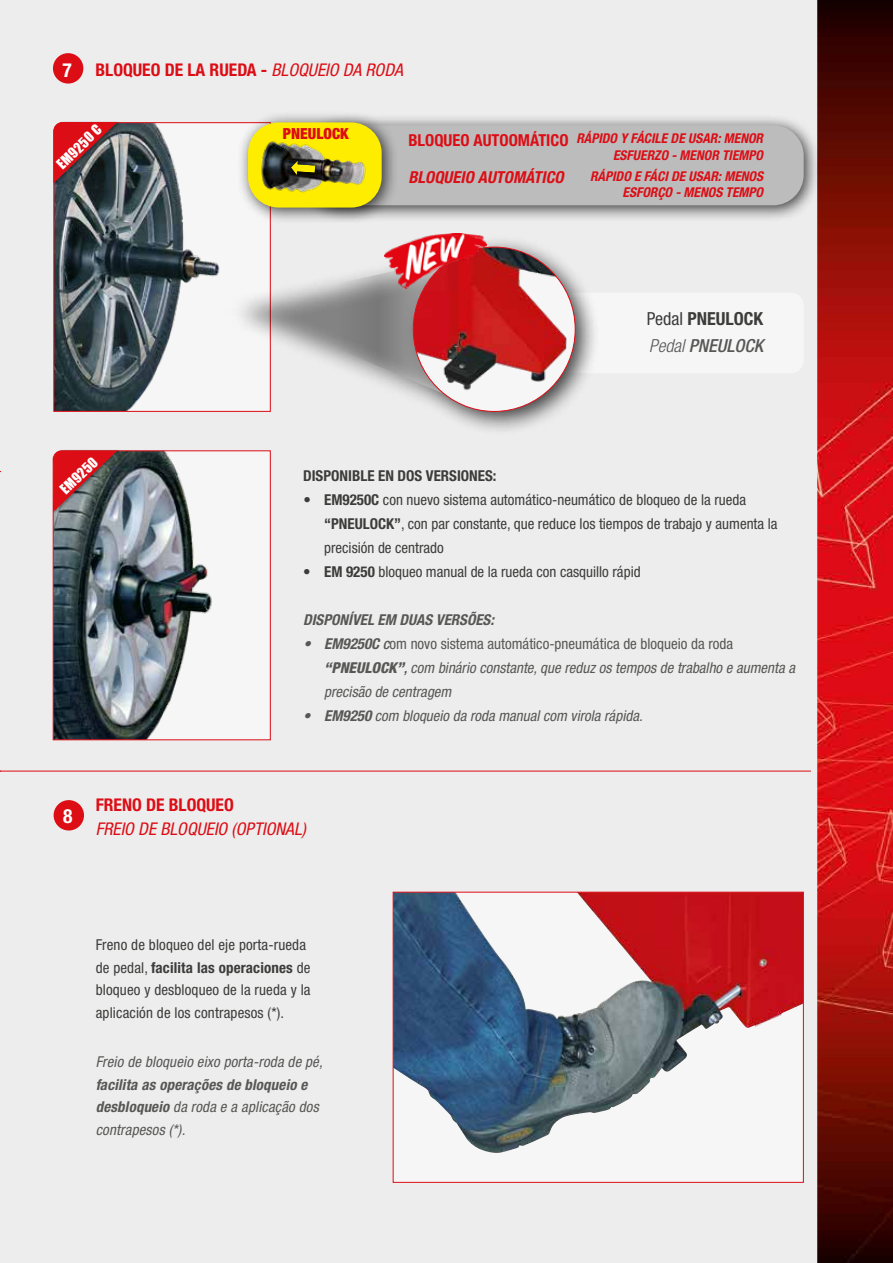
<style>
.page{position:relative;width:893px;height:1263px;background:#fff}
.page>*{position:absolute;margin:0;border:0;box-sizing:border-box;transform-origin:0 0}
.t1{font:700 condensed 19.5px "Helvetica Neue LT Std";color:#fff}
.t2{font:700 condensed 18px/27px "Helvetica Neue LT Std";color:#3c3c3b}
.t3{font:700 condensed 17.55px "Helvetica Neue LT Std";color:#dc0d15}
.t4{font:italic condensed 17.55px "Helvetica Neue LT Std";color:#dc0d15}
.t5{font:italic 700 condensed 16.5px "Helvetica Neue LT Std";color:#dc0d15}
.t6{font:900 condensed 15.3px "Helvetica Neue LT Std";color:#dc0d15}
.t7{font:condensed 15px/22.5px "Helvetica Neue LT Std";color:#3c3c3b}
.t8{font:italic condensed 15px/24px "Helvetica Neue LT Std";color:#575756}
.t9{font:italic 700 condensed 15px/22.5px "Helvetica Neue LT Std";color:#575756}
.t10{font:700 condensed 15px "Helvetica Neue LT Std";color:#3c3c3b}
.t11{font:italic 700 condensed 15px "Helvetica Neue LT Std";color:#575756}
.t12{font:13.65px "Impact";color:#fff}
.t13{font:italic 700 condensed 13.5px/16.2px "Helvetica Neue LT Std";color:#dc0d15;text-align:right}
.t14{font:italic 700 condensed 13.5px/16.2px "Helvetica Neue LT Std";color:#dc0d15;text-align:right}
.s1{font-weight:400;font-style:italic}
.s2{font-style:normal;font-size:16.5px}
.s3{font-weight:400}
.s4{font-weight:300;font-style:italic;color:#575756}
.s5{font-weight:500;font-style:italic;color:#575756}
.s6{font-weight:800}
.s7{font-weight:700}
.s8{font-weight:500}
.s9{font-style:normal}
</style>
<div class="page">
<img style="left:1px;top:0;width:892px;height:1263px">
<hr style="left:0;top:0;width:1px;height:1263px;background:#ededed">
<div style="left:294px;top:114px;width:527px;height:108px;background:#000;opacity:.75"></div>
<div style="left:306px;top:125px;width:498px;height:80px;background:#bcbcbc;border-radius:31px"></div>
<hr style="left:0;top:771px;width:811px;height:1px;background:#dc0d15">
<div style="left:393px;top:892px;width:410px;height:290px;background:#f6f6f6"></div>
<img style="left:395px;top:894px;width:407px;height:259px">
<div style="left:393px;top:892px;width:411px;height:291px;border:1px solid #dc0d15"></div>
<div style="left:600px;top:293px;width:204px;height:80px;background:#f6f6f6"></div>
<svg style="left:53px;top:122px;width:218px;height:290px"></svg>
<div style="left:228px;top:234px;width:372px;height:202px;background:#000;opacity:.75"></div>
<svg style="left:235px;top:247px;width:230px;height:159px"></svg>
<div style="left:413px;top:247px;width:162px;height:164px;background:#f6f6f6;border-radius:50%"></div>
<img style="left:413px;top:247px;width:162px;height:148px">
<img style="left:384px;top:234px;width:102px;height:54px">
<div style="left:237px;top:111px;width:162px;height:113px;background:#000;opacity:.75"></div>
<div style="left:248px;top:122px;width:134px;height:86px;background:#ffed00;border-radius:31px"></div>
<img style="left:257px;top:126px;width:140px;height:69px">
<div style="left:288px;top:158px;width:33px;height:23px;background:#000;opacity:.75"></div>
<svg style="left:289px;top:157px;width:29px;height:20px"></svg>
<img style="left:53px;top:450px;width:218px;height:290px">
<div style="left:53px;top:450px;width:68px;height:65px;background:#000;opacity:.31"></div>
<svg style="left:53px;top:451px;width:64px;height:61px;background:#9b3a3e"></svg>
<div style="left:53px;top:121px;width:68px;height:65px;background:#000;opacity:.31"></div>
<svg style="left:53px;top:122px;width:64px;height:61px;background:#922f35"></svg>
<div style="left:53px;top:53px;width:30px;height:31px;background:#dc0d15;border-radius:50%"></div>
<div style="left:54px;top:800px;width:30px;height:30px;background:#dc0d15;border-radius:50%"></div>
<h1 class="t1" style="left:63px;top:58px;width:11px">7</h1>
<p class="t3" style="left:95px;top:59px;width:309px">BLOQUEO DE LA RUEDA - <span class="s1">BLOQUEIO DA RODA</span></p>
<p class="t12" style="left:52px;top:159px;width:57px;rotate:-44deg">EM9250 C</p>
<p class="t12" style="left:55px;top:484px;width:47px;rotate:-44deg">EM9250</p>
<p class="t6" style="left:283px;top:124px;width:67px">PNEULOCK</p>
<p class="t13" style="left:408px;top:130px;width:359px"><span class="s2">B L O Q U E O A U T O O M ÁT I C O</span> RÁPIDO Y FÁCILE DE USAR:MENOR<br>ESFUERZO -MENOR TIEMPO</p>
<p class="t14" style="left:590px;top:168px;width:174px">RÁPIDO E FÁCI DE USAR: MENOS<br>ESFORÇO - MENOS TEMPO</p>
<p class="t5" style="left:408px;top:167px;width:161px">BLOQUEIO AUTOMÁTICO</p>
<p class="t2" style="left:647px;top:305px;width:118px"><span class="s3">Pedal</span> PNEULOCK<br><span class="s4">Pedal</span> <span class="s5">PNEULOCK</span></p>
<p class="t10" style="left:303px;top:466px;width:195px">DISPONIBLE EN DOS VERSIONES:</p>
<p class="t7" style="left:324px;top:487px;width:455px;line-height:24px;text-indent:-21px"><span class="s6">•</span> <span class="s7">EM9250C</span> con nuevo sistema automático-neumático de bloqueo de la rueda <span class="s7">“PNEULOCK”</span>, con par constante, que reduce los tiempos de trabajo y aumenta la precisión de centrado</p>
<p class="t7" style="left:303px;top:560px;width:339px"><span class="s6">•</span> <span class="s7">EM 9250</span> bloqueo manual de la rueda con casquillo rápid</p>
<p class="t11" style="left:303px;top:610px;width:192px">DISPONÍVEL EM DUAS VERSÕES:</p>
<p class="t8" style="left:324px;top:631px;width:476px;text-indent:-21px"><span class="s7">• EM9250C</span> <span class="s8">c</span><span class="s9">om novo sistema automático-pneumática de bloqueio da roda<br></span><span class="s6">“PNEUL OCK ”</span><span class="s8">,</span> com binário constante,que reduzostemposde trabalho e aumenta a precisão de centragem</p>
<p class="t8" style="left:303px;top:703px;width:344px"><span class="s7">• EM9250</span> com bloqueio da roda manualcom virola rápida.</p>
<h1 class="t1" style="left:63px;top:804px;width:11px">8</h1>
<p class="t3" style="left:96px;top:794px;width:140px">FRENO DE BLOQUEO</p>
<p class="t4" style="left:96px;top:819px;width:212px">FREIO DE BLOQUEIO (OPTIONAL)</p>
<p class="t7" style="left:96px;top:934px;width:216px">Freno de bloqueo del eje porta-rueda de pedal, <span class="s7">facilita las operaciones</span> de bloqueo y desbloqueo de la rueda y la aplicación de los contrapesos (*).</p>
<p class="t8" style="left:96px;top:1050px;width:232px">Freio de bloqueio eixo porta-roda de pé,</p>
<p class="t9" style="left:96px;top:1073px;width:228px">facilita as operações de bloqueio e desbloqueio <span class="s3">da roda e a aplicação dos contrapesos (*).</span></p>
</div>
